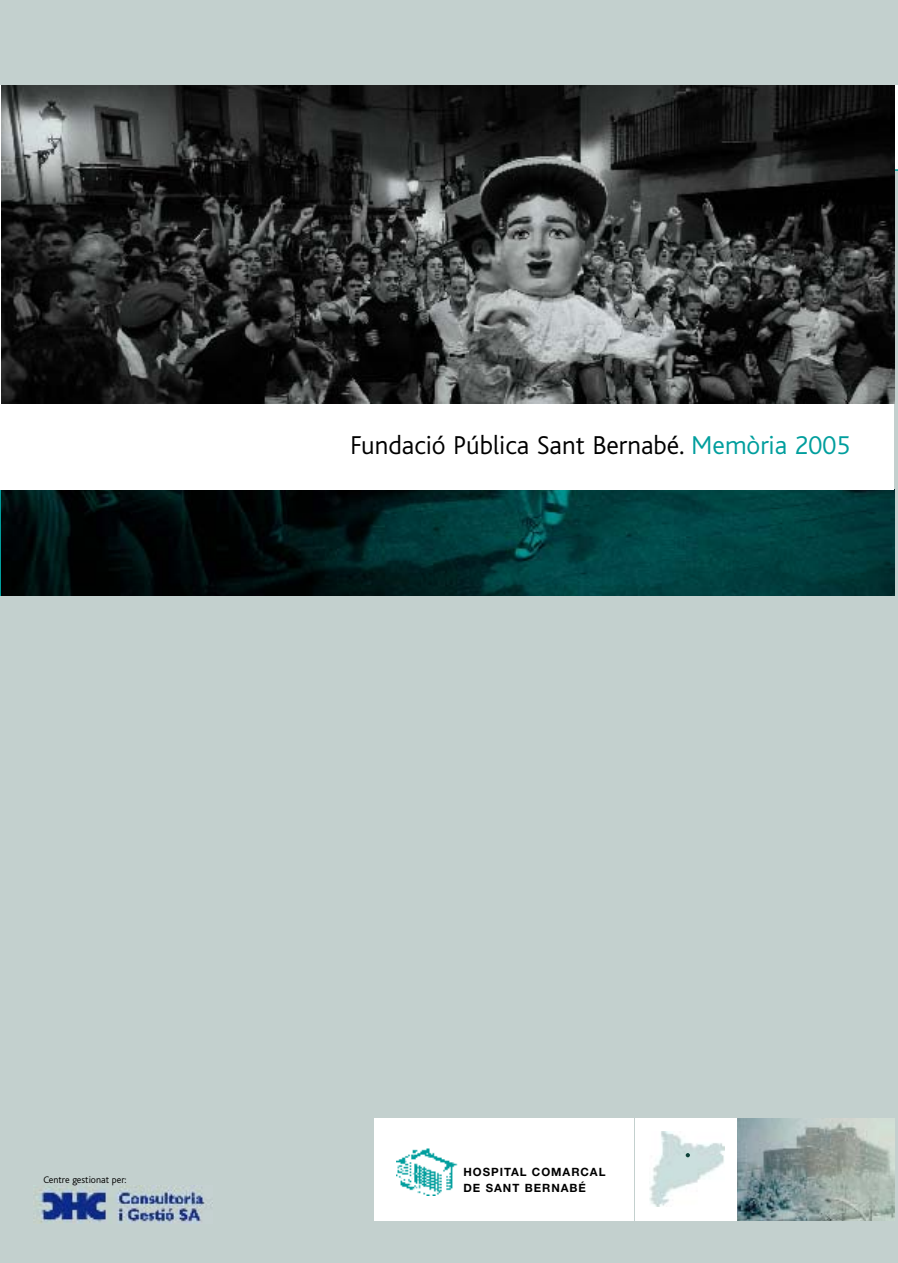
<style>
.page{position:relative;width:898px;height:1263px;background:#fff}
.page>*{position:absolute;margin:0;border:0;box-sizing:border-box;transform-origin:0 0}
.t1{font:300 27px "Bliss";color:#000}
.t2{font:700 11.4px/16px "Helvetica Neue";letter-spacing:.085em;color:#000}
.t3{font:300 10.05px "Bliss";color:#000}
.s1{color:#009e9d}
</style>
<div class="page">
<div style="left:0;top:0;width:897px;height:1263px;background:#c3d0ce"></div>
<img style="left:1px;top:489px;width:892px;height:106px">
<svg style="left:893px;top:85px;width:4px;height:84px"></svg>
<hr style="left:0;top:489px;width:1px;height:106px;background:#009e9d">
<img style="left:736px;top:1118px;width:157px;height:102px">
<div style="left:374px;top:1118px;width:259px;height:102px;background:#fff"></div>
<div style="left:634px;top:1118px;width:102px;height:102px;background:#fff"></div>
<img style="left:649px;top:1132px;width:74px;height:74px">
<svg style="left:685px;top:1153px;width:4px;height:4px"></svg>
<img style="left:35px;top:1186px;width:170px;height:38px">
<div style="left:1px;top:404px;width:892px;height:85px;background:#fff"></div>
<img style="left:396px;top:1148px;width:62px;height:48px">
<img style="left:1px;top:85px;width:892px;height:319px">
<hr style="left:0;top:85px;width:1px;height:404px;background:#fff">
<p class="t1" style="left:350px;top:436px;width:501px">Fundació Pública Sant Bernabé. <span class="s1">Memòria 2005</span></p>
<p class="t3" style="left:43px;top:1176px;width:84px">Centre gestionat per:</p>
<p class="t2" style="left:463px;top:1164px;width:143px">HOSPITAL COMARCAL<br>DE SANT BERNABÉ</p>
</div>
